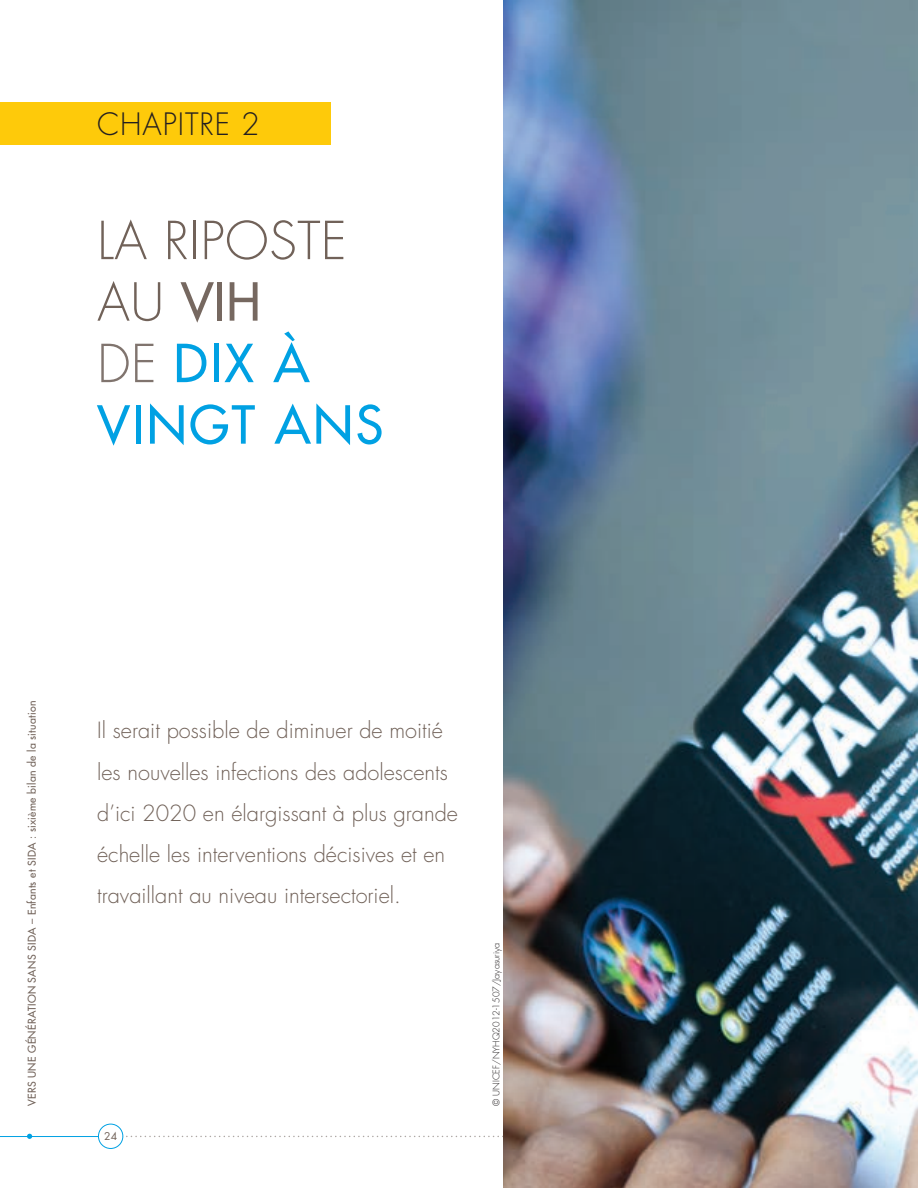
<style>
.page{position:relative;width:918px;height:1188px;background:#fff}
.page>*{position:absolute;margin:0;border:0;box-sizing:border-box;transform-origin:0 0}
.t1{font:500 51px/61.5px "Futura Std";letter-spacing:.05em;color:#00a1e3}
.t2{font:300 30px "Futura Std";letter-spacing:.03em;color:#231f20}
.t3{font:300 21.75px/41.2px "Futura Std";color:#716259}
.t4{font:500 10.5px "Futura Std";letter-spacing:.03em;color:#716259}
.t5{font:10.5px "Futura Std";color:#716259}
.t6{font:300 9px "Futura Std";color:#231f20}
.s1{font-weight:300;color:#716259}
.s2{color:#766860}
.s3{font-weight:300;color:#80746e}
</style>
<div class="page">
<svg style="left:123px;top:1136px;width:380px;height:1px"></svg>
<svg style="left:27px;top:1134px;width:5px;height:5px"></svg>
<hr style="left:0;top:1136px;width:123px;height:1px;background:#00a1e3">
<div style="left:98px;top:1124px;width:25px;height:24px;background:#fff;border-radius:50%"></div>
<div style="left:98px;top:1124px;width:25px;height:25px;border:1px solid #00a1e3;border-radius:50%"></div>
<img style="left:503px;top:0;width:415px;height:1188px">
<div style="left:0;top:103px;width:330px;height:42px;background:#feca0a"></div>
<h2 class="t2" style="left:97px;top:106px;width:164px">CHAPITRE 2</h2>
<h1 class="t1" style="left:97px;top:210px;width:287px"><span class="s1">LA RIPOSTE<br>AU</span> <span class="s2">VIH<br></span><span class="s3">DE</span> DIX À<br>VINGT ANS</h1>
<p class="t4" style="left:25px;top:1106px;width:407px;rotate:-90deg">Vers une génération sans SIDA – Enfants et SIDA : sixième bilan de la situation</p>
<p class="t3" style="left:97px;top:711px;width:362px">Il serait possible de diminuer de moitié les nouvelles infections des adolescents d’ici 2020 en élargissant à plus grande échelle les interventions décisives et en travaillant au niveau intersectoriel.</p>
<p class="t5" style="left:104px;top:1130px;width:14px">24</p>
<p class="t6" style="left:491px;top:1106px;width:164px;rotate:-90deg">© UNICEF/NYHQ2012-1507/Jayasuriya</p>
</div>
